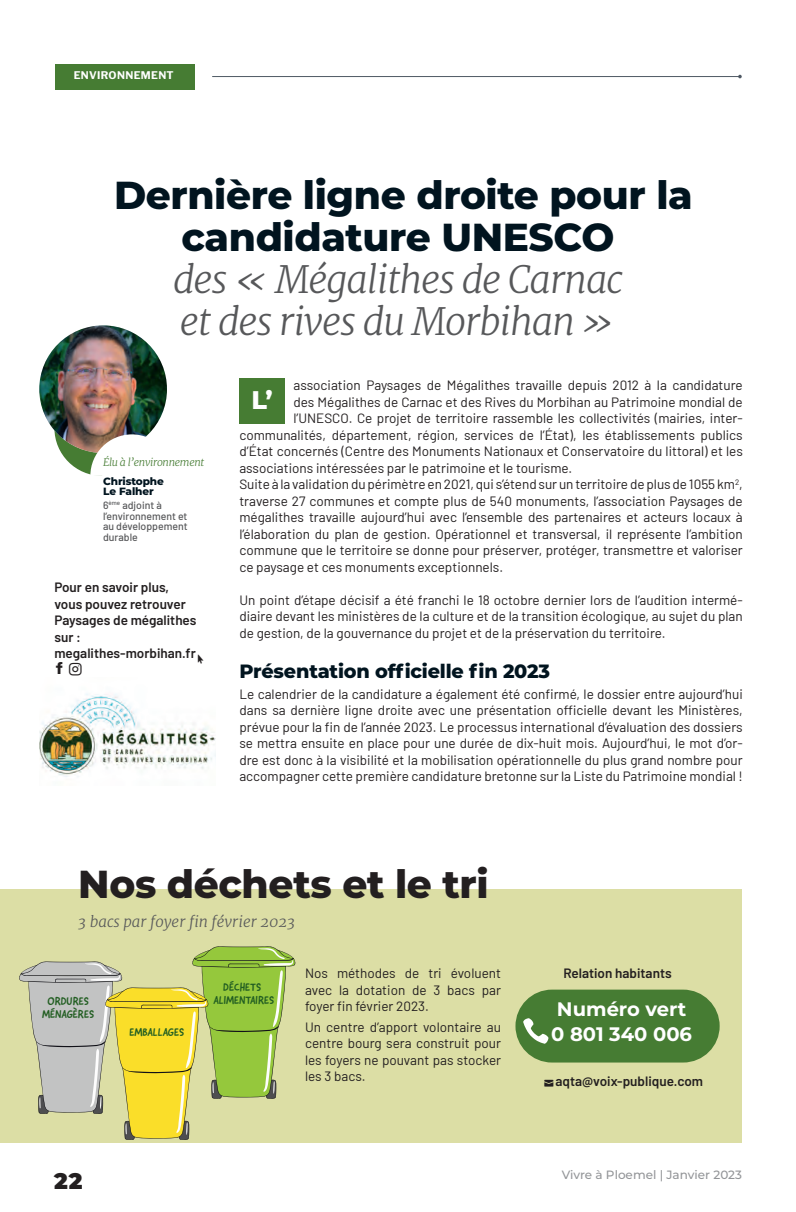
<style>
.page{position:relative;width:796px;height:1212px;background:#fff}
.page>*{position:absolute;margin:0;border:0;box-sizing:border-box;transform-origin:0 0}
.t1{font:800 39px/42px "Montserrat";letter-spacing:-.01em;color:#01141f;text-align:center}
.t2{font:800 39px "Montserrat";letter-spacing:-.01em;color:#231f20}
.t3{font:italic 300 37.5px/42px "Merriweather";letter-spacing:-.03em;color:#57585a}
.t4{font:800 25.5px "Montserrat";color:#fff}
.t5{font:900 22.5px "Montserrat";color:#231f20}
.t6{font:700 19.5px/25px "Montserrat";color:#fff}
.t7{font:800 19.2px "Montserrat";letter-spacing:-.01em;color:#01141f}
.t8{font:16.5px "Aquawax Pro Pictograms";color:#231f20}
.t9{font:italic 300 15px "Merriweather";color:#57585a}
.t10{font:13.5px/16.5px "Barlow";color:#231f20;text-align:justify}
.t11{font:600 13.5px/16.5px "Barlow";color:#231f20}
.t12{font:500 12px "Montserrat";color:#939598}
.t13{font:11.25px/13.5px "Good Dog New";color:#225e22;text-align:center}
.t14{font:500 10.5px/10.9px "Barlow";color:#57585a}
.t15{font:italic 300 10.5px "Merriweather";letter-spacing:-.03em;color:#467c33}
.t16{font:800 10.5px/10.5px "Montserrat";letter-spacing:-.01em;color:#01141f}
.t17{font:700 10.5px "Libre Franklin";letter-spacing:.03em;color:#fff}
</style>
<div class="page">
<hr style="left:212px;top:76px;width:527px;height:1px;background:#4f5964">
<div style="left:0;top:889px;width:741px;height:253px;background:#dcdea5"></div>
<div style="left:55px;top:64px;width:139px;height:25px;background:#467c33"></div>
<img style="left:39px;top:325px;width:128px;height:128px;border-radius:64px">
<img style="left:54px;top:380px;width:113px;height:96px">
<div style="left:103px;top:458px;width:101px;height:8px;background:#fff"></div>
<div style="left:239px;top:378px;width:46px;height:45px;background:#467c33"></div>
<img style="left:39px;top:693px;width:176px;height:84px">
<div style="left:515px;top:989px;width:204px;height:73px;background:#467c33;border-radius:36px"></div>
<svg style="left:523px;top:1018px;width:25px;height:26px"></svg>
<svg style="left:19px;top:946px;width:277px;height:194px"></svg>
<p class="t17" style="left:74px;top:67px;width:101px">ENVIRONNEMENT</p>
<h1 class="t1" style="left:114px;top:172px;width:580px">Dernière ligne droite pour la candidature UNESCO</h1>
<h2 class="t3" style="left:173px;top:259px;width:451px">des « Mégalithes de Carnac et des rives du Morbihan »</h2>
<p class="t15" style="left:103px;top:456px;width:103px">Élu à l’environnement</p>
<p class="t16" style="left:103px;top:475px;width:62px">Christophe<br>Le Falher</p>
<p class="t14" style="left:103px;top:498px;width:86px">6<sup>ème</sup> adjoint à l’environnement et au développement durable</p>
<p class="t11" style="left:54px;top:578px;width:143px">Pour en savoir plus, vous pouvez retrouver<br>Paysages de mégalithes sur : megalithes-morbihan.fr</p>
<p class="t8" style="left:54px;top:660px;width:30px">¤ €</p>
<p class="t10" style="left:293px;top:376px;width:450px">association Paysages de Mégalithes travaille depuis 2012 à la candidature</p>
<p class="t10" style="left:293px;top:393px;width:450px">des Mégalithes de Carnac et des Rives du Morbihan au Patrimoine mondial de</p>
<p class="t10" style="left:293px;top:409px;width:450px">l’UNESCO. Ce projet de territoire rassemble les collectivités (mairies, inter-</p>
<p class="t10" style="left:239px;top:426px;width:504px">communalités, département, région, services de l’État), les établissements publics</p>
<p class="t10" style="left:239px;top:442px;width:504px">d’État concernés (Centre des Monuments Nationaux et Conservatoire du littoral) et les</p>
<p class="t10" style="left:239px;top:459px;width:334px">associations intéressées par le patrimoine et le tourisme.</p>
<p class="t10" style="left:239px;top:475px;width:504px">Suite à la validation du périmètre en 2021, qui s’étend sur un territoire de plus de 1055 km<sup>2</sup>,</p>
<p class="t10" style="left:239px;top:492px;width:504px">traverse 27 communes et compte plus de 540 monuments, l’association Paysages de</p>
<p class="t10" style="left:239px;top:508px;width:504px">mégalithes travaille aujourd’hui avec l’ensemble des partenaires et acteurs locaux à</p>
<p class="t10" style="left:239px;top:525px;width:504px">l’élaboration du plan de gestion. Opérationnel et transversal, il représente l’ambition</p>
<p class="t10" style="left:239px;top:541px;width:504px">commune que le territoire se donne pour préserver, protéger, transmettre et valoriser</p>
<p class="t10" style="left:239px;top:558px;width:265px">ce paysage et ces monuments exceptionnels.</p>
<p class="t10" style="left:239px;top:591px;width:504px">Un point d’étape décisif a été franchi le 18 octobre dernier lors de l’audition intermé&shy;diaire devant les ministères de la culture et de la transition écologique, au sujet du plan de gestion, de la gouvernance du projet et de la préservation du territoire.</p>
<h3 class="t7" style="left:239px;top:657px;width:312px">Présentation officielle fin 2023</h3>
<p class="t10" style="left:239px;top:685px;width:504px">Le calendrier de la candidature a également été confirmé, le dossier entre aujourd’hui dans sa dernière ligne droite avec une présentation officielle devant les Ministères, prévue pour la fin de l’année 2023. Le processus international d’évaluation des dossiers se mettra ensuite en place pour une durée de dix-huit mois. Aujourd’hui, le mot d’or&shy;dre est donc à la visibilité et la mobilisation opérationnelle du plus grand nombre pour accompagner cette première candidature bretonne sur la Liste du Patrimoine mondial !</p>
<h3 class="t4" style="left:251px;top:382px;width:23px">L’</h3>
<h1 class="t2" style="left:78px;top:855px;width:411px">Nos déchets et le tri</h1>
<p class="t9" style="left:78px;top:912px;width:218px">3 bacs par foyer fin février 2023</p>
<p class="t13" style="left:42px;top:994px;width:53px">ORDURES<br>MÉNAGÈRES</p>
<p class="t13" style="left:129px;top:1025px;width:56px">EMBALLAGES</p>
<p class="t13" style="left:213px;top:980px;width:62px">DÉCHETS<br>ALIMENTAIRES</p>
<p class="t10" style="left:305px;top:964px;width:197px">Nos méthodes de tri évoluent avec la dotation de 3 bacs par foyer fin février 2023.</p>
<p class="t10" style="left:305px;top:1018px;width:197px">Un centre d’apport volontaire au centre bourg sera construit pour les foyers ne pouvant pas stocker les 3 bacs.</p>
<p class="t11" style="left:563px;top:964px;width:110px">Relation habitants</p>
<h3 class="t6" style="left:551px;top:996px;width:142px">Numéro vert<br>0 801 340 006</h3>
<p class="t11" style="left:555px;top:1071px;width:149px">aqta@voix-publique.com</p>
<h3 class="t5" style="left:54px;top:1164px;width:30px">22</h3>
<p class="t12" style="left:561px;top:1166px;width:182px">Vivre à Ploemel | Janvier 2023</p>
</div>
